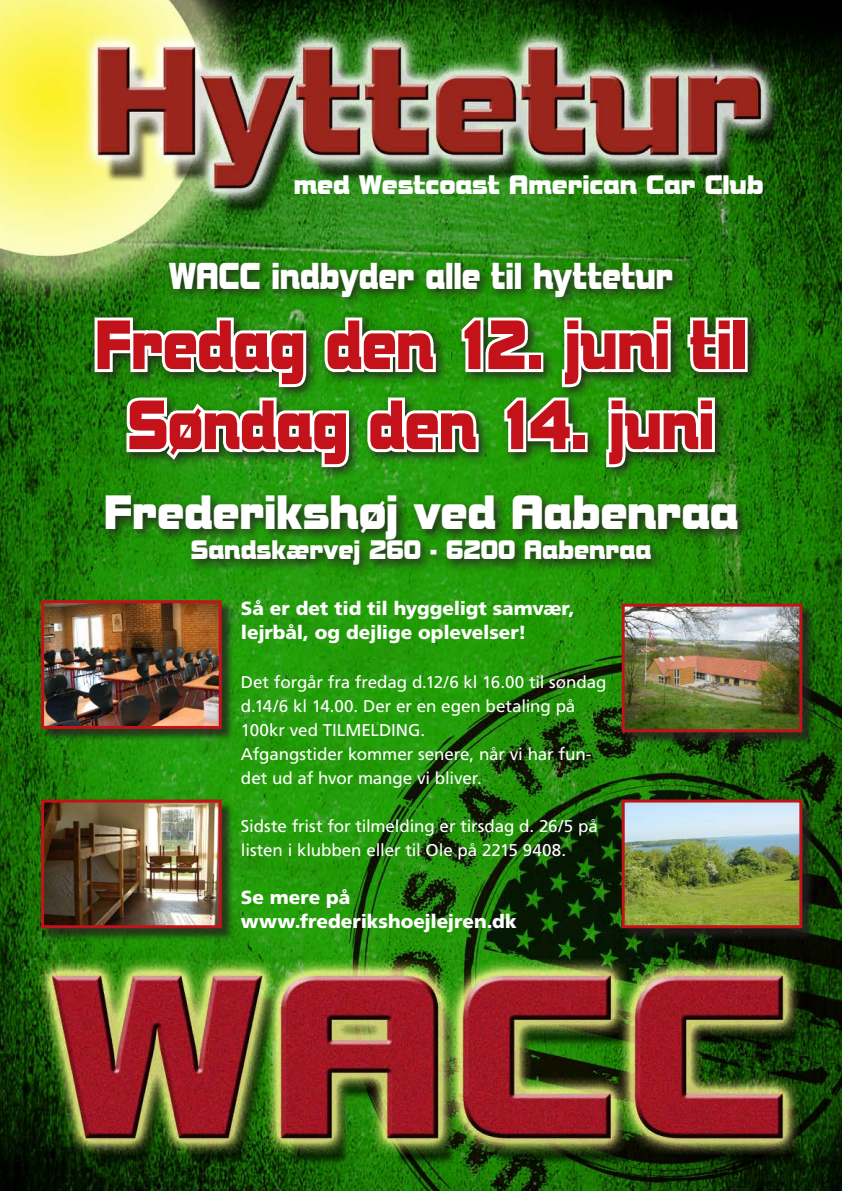
<style>
.page{position:relative;width:842px;height:1191px;background:#fff}
.page>*{position:absolute;margin:0;border:0;box-sizing:border-box;transform-origin:0 0}
.t1{font:65px/80px "Bolt Bold IT Cby BT";letter-spacing:-.01em;color:#c4121a;text-align:center;scale:.8 1}
.t2{font:45px "Bolt Bold IT Cby BT";letter-spacing:-.005em;color:#fff;scale:.9 1}
.t3{font:35px "Bolt Bold IT Cby BT";letter-spacing:-.005em;color:#fff;scale:.8 1}
.t4{font:25px "Bolt Bold IT Cby BT";color:#fff;scale:.95 1}
.t5{font:25px "Bolt Bold IT Cby BT";color:#fff;scale:.9 1}
.t6{font:900 19px/24px "Frutiger";letter-spacing:-.005em;color:#fff}
.t7{font:17px/24px "Frutiger";letter-spacing:-.005em;color:#fff}
</style>
<div class="page">
<img style="left:0;top:0;width:842px;height:1191px">
<div style="left:89px;top:257px;width:672px;height:321px;background:#231f20;opacity:.9"></div>
<div style="left:730px;top:317px;width:18px;height:55px;border:6px solid #fff"></div>
<svg style="left:92px;top:314px;width:644px;height:156px"></svg>
<div style="left:43px;top:801px;width:191px;height:139px;background:#231f20;opacity:.75"></div>
<img style="left:45px;top:803px;width:173px;height:121px">
<div style="left:41px;top:799px;width:181px;height:129px;border:3px solid #c4121a"></div>
<div style="left:43px;top:601px;width:191px;height:140px;background:#231f20;opacity:.75"></div>
<img style="left:45px;top:604px;width:173px;height:121px">
<div style="left:41px;top:600px;width:181px;height:129px;border:3px solid #c4121a"></div>
<div style="left:623px;top:605px;width:192px;height:140px;background:#231f20;opacity:.75"></div>
<img style="left:626px;top:607px;width:172px;height:121px">
<div style="left:622px;top:603px;width:180px;height:129px;border:3px solid #c4121a"></div>
<div style="left:623px;top:801px;width:192px;height:139px;background:#231f20;opacity:.75"></div>
<img style="left:626px;top:803px;width:172px;height:121px">
<div style="left:622px;top:799px;width:180px;height:129px;border:3px solid #c4121a"></div>
<h3 class="t4" style="left:294px;top:171px;width:496px">med Westcoast American Car Club</h3>
<h3 class="t3" style="left:169px;top:257px;width:632px">WACC indbyder alle til hyttetur</h3>
<h1 class="t1" style="left:95px;top:307px;width:817px">Fredag den 12. juni til<br>Søndag den 14. juni</h1>
<h2 class="t2" style="left:104px;top:487px;width:706px">Frederikshøj ved Aabenraa</h2>
<h3 class="t5" style="left:191px;top:536px;width:513px">Sandskærvej 260 - 6200 Aabenraa</h3>
<p class="t6" style="left:241px;top:597px;width:335px">Så er det tid til hyggeligt samvær, lejrbål, og dejlige oplevelser!</p>
<p class="t7" style="left:241px;top:669px;width:367px">Det forgår fra fredag d.12/6 kl 16.00 til søndag d.14/6 kl 14.00. Der er en egen betaling på 100kr ved TILMELDING.<br>Afgangstider kommer senere, når vi har fun&shy;det ud af hvor mange vi bliver.</p>
<p class="t7" style="left:241px;top:813px;width:358px">Sidste frist for tilmelding er tirsdag d. 26/5 på listen i klubben eller til Ole på 2215 9408.</p>
<p class="t6" style="left:241px;top:885px;width:277px">Se mere på www.frederikshoejlejren.dk</p>
</div>
